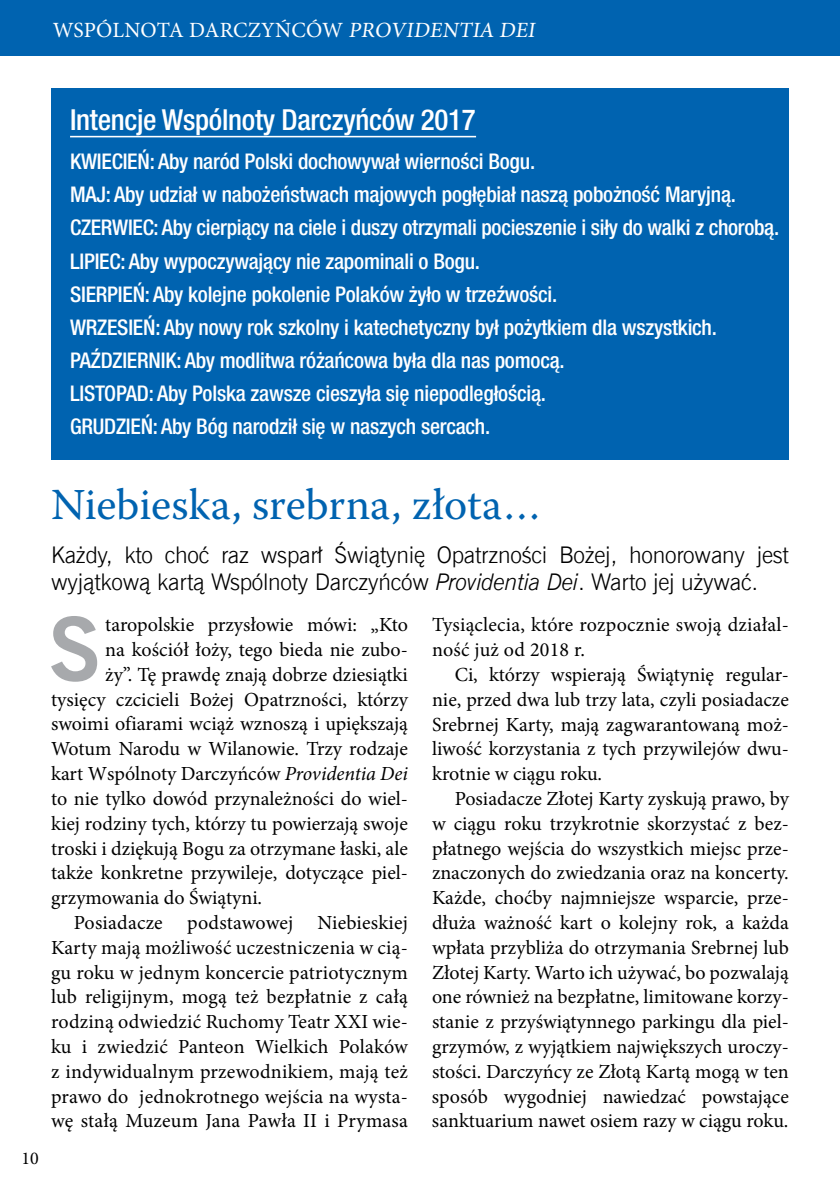
<style>
.page{position:relative;width:840px;height:1191px;background:#fff}
.page>*{position:absolute;margin:0;border:0;box-sizing:border-box;transform-origin:0 0}
.t1{font:88.2px "News Goth EU Bold";color:#a7a9ac}
.t2{font:44px "Warnock Pro";color:#0063b0}
.t3{font:500 condensed 29px "Helvetica Neue LT Pro";letter-spacing:-.01em;color:#fff}
.t4{font:23px/26.8px "News Goth Lt EU Normal";letter-spacing:-.01em;color:#000}
.t5{font:21.8px "Minion Pro";letter-spacing:.01em;color:#fff}
.t6{font:500 condensed 21.6px/33px "Helvetica Neue LT Pro";letter-spacing:-.01em;color:#fff}
.t7{font:20px/24.8px "Minion Pro";color:#000;text-align:justify}
.t8{font:18px "Minion Pro";color:#000}
.s1{font-family:"News Goth Lt EU Italic"}
.s2{font-style:italic}
</style>
<div class="page">
<div style="left:0;top:0;width:839px;height:56px;background:#0063b0"></div>
<div style="left:51px;top:88px;width:737px;height:372px;background:#0063b0"></div>
<hr style="left:70px;top:136px;width:406px;height:1px;background:#fff">
<p class="t5" style="left:53px;top:16px;width:88px">Wspólnot</p>
<p class="t5" style="left:169px;top:16px;width:209px">a Darczyńców Prov</p>
<p class="t5" style="left:406px;top:16px;width:135px">identia Dei</p>
<h3 class="t3" style="left:70px;top:102px;width:407px">Intencje Wspólnoty Darczyńców 2017</h3>
<p class="t6" style="left:70px;top:145px;width:710px">kwi eci eń: Aby naród Polski dochowywał wierności Bogu.<br>maj : Aby udział w nabożeństwach majowych pogłębiał naszą pobożność Maryjną. czerwi ec: Aby cierpiący na ciele i duszy otrzymali pocieszenie i siły do walki z chorobą. lipi ec: Aby wypoczywający nie zapominali o Bogu.<br>si erpi eń: Aby kolejne pokolenie Polaków żyło w trzeźwości.<br>wrzesi eń: Aby nowy rok szkolny i katechetyczny był pożytkiem dla wszystkich.<br>paździ ernik: Aby modlitwa różańcowa była dla nas pomocą.<br>listopad</p>
<p class="t6" style="left:149px;top:376px;width:398px">: Aby Polska zawsze cieszyła się niepodległością.</p>
<p class="t6" style="left:70px;top:409px;width:11px">grudzi</p>
<p class="t6" style="left:130px;top:409px;width:361px">eń: Aby Bóg narodził się w naszych sercach.</p>
<p class="t8" style="left:21px;top:1146px;width:19px">10</p>
<h2 class="t2" style="left:51px;top:478px;width:491px">Niebieska, srebrna, złota…</h2>
<p class="t4" style="left:51px;top:542px;width:739px">Każdy, kto choć raz wsparł Świątynię Opatrzności Bożej, honorowany jest wyjątkową kartą Wspólnoty Darczyńców <span class="s1">Providentia Dei</span>. Warto jej używać.</p>
<h1 class="t1" style="left:49px;top:594px;width:53px">S</h1>
<p class="t7" style="left:105px;top:612px;width:304px">taropolskie przysłowie mówi: „Kto</p>
<p class="t7" style="left:105px;top:637px;width:304px">na kościół łoży, tego bieda nie zubo-</p>
<p class="t7" style="left:105px;top:662px;width:304px">ży”. Tę prawdę znają dobrze dziesiątki</p>
<p class="t7" style="left:51px;top:687px;width:358px">tysięcy czcicieli Bożej Opatrzności, którzy</p>
<p class="t7" style="left:51px;top:712px;width:358px">swoimi ofiarami wciąż wznoszą i upiększają</p>
<p class="t7" style="left:51px;top:736px;width:358px">Wotum Narodu w Wilanowie. Trzy rodzaje</p>
<p class="t7" style="left:51px;top:761px;width:358px">kart Wspólnoty Darczyńców <span class="s2">Providentia Dei</span></p>
<p class="t7" style="left:51px;top:786px;width:358px">to nie tylko dowód przynależności do wiel-</p>
<p class="t7" style="left:51px;top:811px;width:358px">kiej rodziny tych, którzy tu powierzają swoje</p>
<p class="t7" style="left:51px;top:836px;width:358px">troski i dziękują Bogu za otrzymane łaski, ale</p>
<p class="t7" style="left:51px;top:860px;width:358px">także konkretne przywileje, dotyczące piel-</p>
<p class="t7" style="left:51px;top:885px;width:212px">grzymowania do Świątyni.</p>
<p class="t7" style="left:74px;top:910px;width:336px">Posiadacze podstawowej Niebieskiej</p>
<p class="t7" style="left:51px;top:935px;width:358px">Karty mają możliwość uczestniczenia w cią-</p>
<p class="t7" style="left:51px;top:960px;width:358px">gu roku w jednym koncercie patriotycznym</p>
<p class="t7" style="left:51px;top:984px;width:358px">lub religijnym, mogą też bezpłatnie z całą</p>
<p class="t7" style="left:51px;top:1009px;width:358px">rodziną odwiedzić Ruchomy Teatr XXI wie-</p>
<p class="t7" style="left:51px;top:1034px;width:358px">ku i zwiedzić Panteon Wielkich Polaków</p>
<p class="t7" style="left:51px;top:1059px;width:358px">z indywidualnym przewodnikiem, mają też</p>
<p class="t7" style="left:51px;top:1084px;width:358px">prawo do jednokrotnego wejścia na wysta-</p>
<p class="t7" style="left:51px;top:1108px;width:358px">wę stałą Muzeum Jana Pawła II i Prymasa</p>
<p class="t7" style="left:432px;top:612px;width:358px">Tysiąclecia, które rozpocznie swoją działal&shy;ność już od 2018 r.</p>
<p class="t7" style="left:432px;top:662px;width:358px;text-indent:23px">Ci, którzy wspierają Świątynię regular&shy;nie, przed dwa lub trzy lata, czyli posiadacze Srebrnej Karty, mają zagwarantowaną moż&shy;liwość korzystania z tych przywilejów dwu&shy;krotnie w ciągu roku.</p>
<p class="t7" style="left:432px;top:786px;width:358px;text-indent:23px">Posiadacze Złotej Karty zyskują prawo, by w ciągu roku trzykrotnie skorzystać z bez&shy;płatnego wejścia do wszystkich miejsc prze&shy;znaczonych do zwiedzania oraz na koncerty.<br>Każde, choćby najmniejsze wsparcie, prze&shy;dłuża ważność kart o kolejny rok, a każda wpłata przybliża do otrzymania Srebrnej lub Złotej Karty. Warto ich używać, bo pozwalają one również na bezpłatne, limitowane korzy&shy;stanie z przyświątynnego parkingu dla piel&shy;grzymów, z wyjątkiem największych uroczy&shy;stości. Darczyńcy ze Złotą Kartą mogą w ten sposób wygodniej nawiedzać powstające sanktuarium nawet osiem razy w ciągu roku.</p>
</div>
